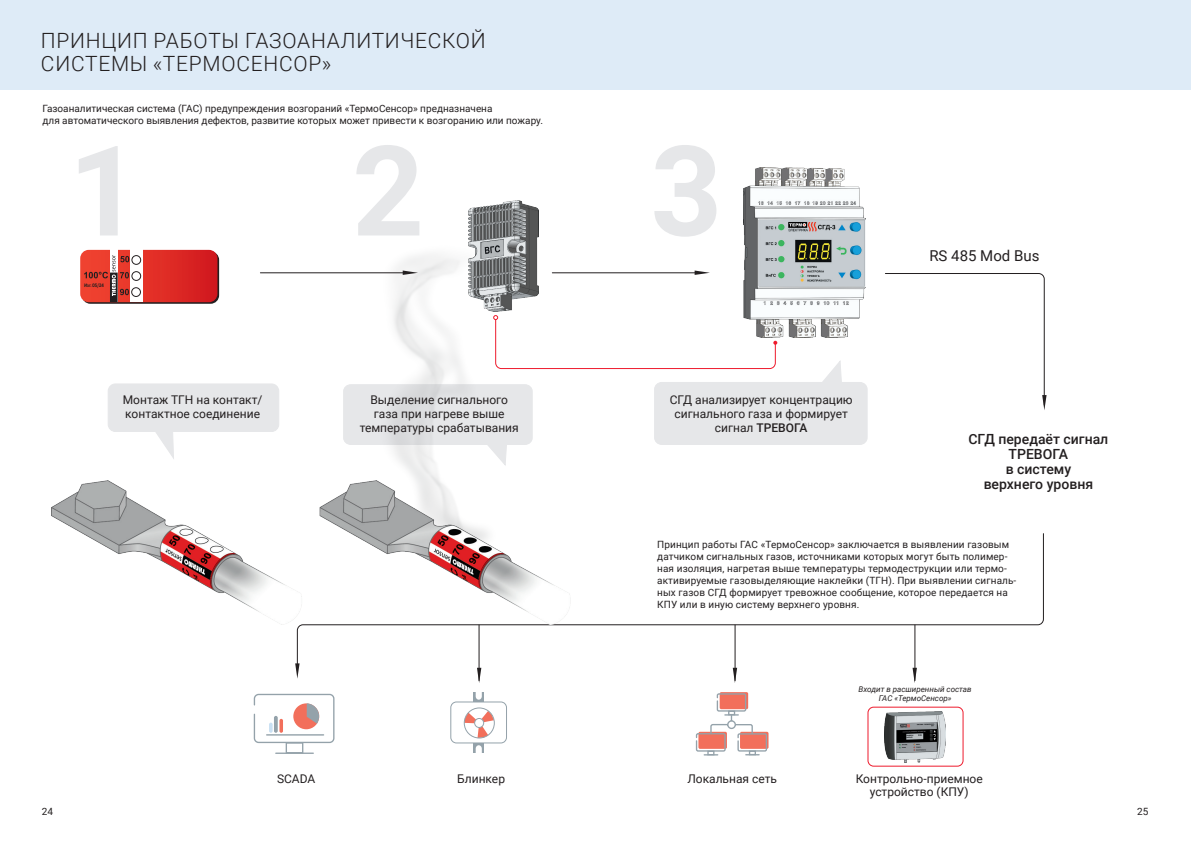
<style>
.page{position:relative;width:1191px;height:842px;background:#fff}
.page>*{position:absolute;margin:0;border:0;box-sizing:border-box;transform-origin:0 0}
.t1{font:700 125.6px "Roboto";color:#e6e7e9}
.t2{font:300 21px/23px "Roboto";letter-spacing:.035em;color:#231f20}
.t3{font:15px "Roboto";color:#231f20}
.t4{font:500 14px/15px "Roboto";color:#231f20;text-align:center}
.t5{font:12px/14.4px "Roboto";color:#231f20;text-align:center}
.t6{font:10px/12px "Roboto";letter-spacing:.01em;color:#231f20}
.t7{font:italic 8px/9px "Roboto";color:#231f20;text-align:center}
.t8{font:700 5px "TT Norms";letter-spacing:-.01em;color:#231f20;scale:.79 1}
.s1{font-weight:500}
</style>
<div class="page">
<div style="left:867px;top:707px;width:96px;height:59px;border:1px solid #ee1b2d;border-radius:6px"></div>
<div style="left:0;top:0;width:1191px;height:90px;background:#deebf7"></div>
<svg style="left:108px;top:383px;width:171px;height:76px"></svg>
<img style="left:743px;top:167px;width:122px;height:148px">
<svg style="left:82px;top:251px;width:137px;height:53px"></svg>
<svg style="left:80px;top:250px;width:137px;height:52px;background:#d84640"></svg>
<svg style="left:269px;top:723px;width:4px;height:10px"></svg>
<svg style="left:274px;top:716px;width:4px;height:17px"></svg>
<svg style="left:279px;top:719px;width:4px;height:14px"></svg>
<div style="left:293px;top:703px;width:26px;height:26px;background:#f26f5b;border-radius:50%"></div>
<svg style="left:307px;top:703px;width:13px;height:21px"></svg>
<div style="left:254px;top:694px;width:80px;height:49px;border:1px solid #94a2aa;border-radius:4px"></div>
<div style="left:286px;top:742px;width:17px;height:11px;border:1px solid #94a2aa"></div>
<hr style="left:276px;top:752px;width:37px;height:2px;background:#94a2aa">
<hr style="left:267px;top:734px;width:56px;height:2px;background:#94a2aa">
<div style="left:719px;top:692px;width:29px;height:17px;background:#f26f5b;border-radius:2px"></div>
<div style="left:716px;top:693px;width:30px;height:19px;border:1px solid #94a2aa;border-radius:2px"></div>
<div style="left:740px;top:732px;width:28px;height:17px;background:#e97361;border-radius:2px"></div>
<svg style="left:695px;top:710px;width:72px;height:46px"></svg>
<img style="left:884px;top:711px;width:61px;height:51px">
<svg style="left:297px;top:533px;width:747px;height:137px"></svg>
<hr style="left:479px;top:625px;width:1px;height:56px;background:#231f20">
<hr style="left:735px;top:625px;width:1px;height:56px;background:#231f20">
<hr style="left:914px;top:625px;width:1px;height:56px;background:#231f20">
<svg style="left:464px;top:711px;width:30px;height:27px"></svg>
<div style="left:450px;top:701px;width:57px;height:42px;border:1px solid #94a2aa;border-radius:6px"></div>
<svg style="left:473px;top:692px;width:11px;height:9px"></svg>
<svg style="left:476px;top:692px;width:6px;height:8px"></svg>
<div style="left:473px;top:743px;width:11px;height:10px;background:#94a2aa"></div>
<svg style="left:476px;top:745px;width:6px;height:8px"></svg>
<div style="left:464px;top:707px;width:31px;height:31px;border:1px solid #94a2aa;border-radius:50%"></div>
<div style="left:474px;top:718px;width:9px;height:9px;background:#fff;border-radius:50%"></div>
<div style="left:474px;top:718px;width:10px;height:10px;border:1px solid #94a2aa;border-radius:50%"></div>
<svg style="left:343px;top:315px;width:524px;height:151px"></svg>
<img style="left:51px;top:480px;width:264px;height:144px">
<img style="left:315px;top:480px;width:255px;height:144px">
<img style="left:468px;top:200px;width:71px;height:112px">
<svg style="left:403px;top:270px;width:15px;height:5px"></svg>
<hr style="left:260px;top:272px;width:148px;height:1px;background:#231f20">
<svg style="left:694px;top:270px;width:16px;height:5px"></svg>
<hr style="left:552px;top:272px;width:148px;height:1px;background:#231f20">
<svg style="left:885px;top:273px;width:161px;height:137px"></svg>
<svg style="left:295px;top:663px;width:4px;height:16px"></svg>
<svg style="left:477px;top:668px;width:4px;height:15px"></svg>
<svg style="left:732px;top:668px;width:5px;height:15px"></svg>
<svg style="left:912px;top:668px;width:5px;height:15px"></svg>
<h2 class="t2" style="left:41px;top:28px;width:446px">ПРИНЦИП РАБОТЫ ГАЗОАНАЛИТИЧЕСКОЙ<br>СИСТЕМЫ «ТЕРМОСЕНСОР»</h2>
<p class="t6" style="left:43px;top:102px;width:502px">Газоаналитическая система (ГАС) предупреждения возгораний «ТермоСенсор» предназначена<br>для автоматического выявления дефектов, развитие которых может привести к возгоранию или пожару.</p>
<h1 class="t1" style="left:69px;top:103px;width:74px">1</h1>
<p class="t8" style="left:84px;top:282px;width:26px">Изг. 05/24</p>
<h1 class="t1" style="left:352px;top:103px;width:74px">2</h1>
<h1 class="t1" style="left:650px;top:103px;width:74px">3</h1>
<h3 class="t3" style="left:929px;top:245px;width:112px">RS 485 Mod Bus</h3>
<p class="t5" style="left:123px;top:392px;width:141px;text-align:left">Монтаж ТГН на контакт/ контактное соединение</p>
<p class="t5" style="left:360px;top:392px;width:161px">Выделение сигнального газа при нагреве выше температуры срабатывания</p>
<p class="t5" style="left:669px;top:392px;width:184px">СГД анализирует концентрацию сигнального газа и формирует сигнал <span class="s1">ТРЕВОГА</span></p>
<h3 class="t4" style="left:968px;top:431px;width:141px">СГД передаёт сигнал<br>ТРЕВОГА<br>в систему<br>верхнего уровня</h3>
<p class="t6" style="left:657px;top:538px;width:361px">Принцип работы ГАС «ТермоСенсор» заключается в выявлении газовым датчиком сигнальных газов, источниками которых могут быть полимер&shy;ная изоляция, нагретая выше температуры термодеструкции или термо&shy;активируемые газовыделяющие наклейки (ТГН). При выявлении сигналь&shy;ных газов СГД формирует тревожное сообщение, которое передается на КПУ или в иную систему верхнего уровня.</p>
<p class="t7" style="left:858px;top:684px;width:115px">Входит в расширенный состав<br>ГАС «ТермоСенсор»</p>
<p class="t5" style="left:277px;top:771px;width:40px">SCADA</p>
<p class="t5" style="left:457px;top:771px;width:49px">Блинкер</p>
<p class="t5" style="left:687px;top:771px;width:91px">Локальная сеть</p>
<p class="t5" style="left:855px;top:771px;width:129px;line-height:13px">Контрольно-приемное устройство (КПУ)</p>
<p class="t6" style="left:42px;top:805px;width:13px">24</p>
<p class="t6" style="left:1137px;top:805px;width:13px">25</p>
</div>
